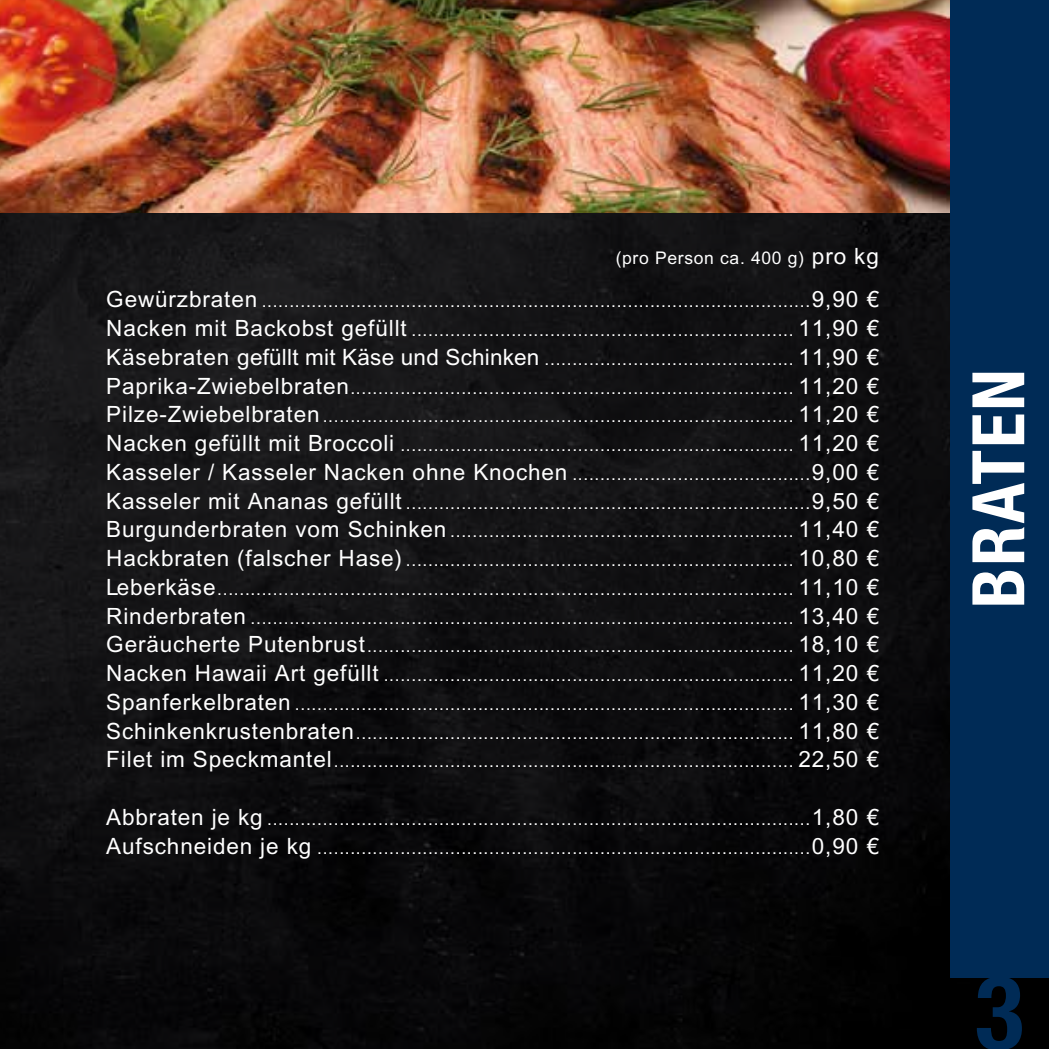
<style>
.page{position:relative;width:1049px;height:1049px;background:#fff}
.page>*{position:absolute;margin:0;border:0;box-sizing:border-box;transform-origin:0 0}
.t1{font:700 condensed 102.5px "Helvetica Neue LT Std";color:#002b56}
.t2{font:700 condensed 72.5px "Helvetica Neue LT Std";letter-spacing:.03em;color:#fff}
.t3{font:17.5px/28.8px "Dixon";letter-spacing:.04em;color:#fff;text-align:justify}
.s1{font-size:22.5px}
.s2{font-family:"Helvetica Neue LT Std";font-size:22.5px}
</style>
<div class="page">
<img style="left:0;top:213px;width:1049px;height:836px">
<div style="left:950px;top:0;width:99px;height:978px;background:#002b56"></div>
<img style="left:0;top:0;width:950px;height:213px">
<p class="t3" style="left:616px;top:244px;width:265px">(pro Person ca. 400 g) <span class="s1">pro kg</span></p>
<p class="t3" style="left:106px;top:287px;width:774px"><span class="s1">Gewürzbraten</span> ...................................................................................................<span class="s1">9,90</span> <span class="s2">€ </span><span class="s1">Nacken mit Backobst gefüllt</span> ..................................................................... <span class="s1">11,90</span> <span class="s2">€ </span><span class="s1">Käsebraten gefüllt mit Käse und Schinken</span> ............................................. <span class="s1">11,90</span> <span class="s2">€ </span><span class="s1">Paprika-Zwiebelbraten</span>................................................................................ <span class="s1">11,20</span> <span class="s2">€ </span><span class="s1">Pilze-Zwiebelbraten</span>..................................................................................... <span class="s1">11,20</span> <span class="s2">€ </span><span class="s1">Nacken gefüllt mit Broccoli</span> ....................................................................... <span class="s1">11,20</span> <span class="s2">€ </span><span class="s1">Kasseler / Kasseler Nacken ohne Knochen</span> ...........................................<span class="s1">9,00</span> <span class="s2">€ </span><span class="s1">Kasseler mit Ananas gefüllt</span> .........................................................................<span class="s1">9,50</span> <span class="s2">€ </span><span class="s1">Burgunderbraten vom Schinken</span> .............................................................. <span class="s1">11,40</span> <span class="s2">€ </span><span class="s1">Hackbraten (falscher Hase)</span> ...................................................................... <span class="s1">10,80</span> <span class="s2">€ </span><span class="s1">Leberkäse</span>........................................................................................................ <span class="s1">11,10</span> <span class="s2">€ </span><span class="s1">Rinderbraten</span> .................................................................................................. <span class="s1">13,40</span> <span class="s2">€ </span><span class="s1">Geräucherte Putenbrust</span>............................................................................. <span class="s1">18,10</span> <span class="s2">€ </span><span class="s1">Nacken Hawaii Art gefüllt</span> .......................................................................... <span class="s1">11,20</span> <span class="s2">€ </span><span class="s1">Spanferkelbraten</span> .......................................................................................... <span class="s1">11,30</span> <span class="s2">€ </span><span class="s1">Schinkenkrustenbraten</span>............................................................................... <span class="s1">11,80</span> <span class="s2">€ </span><span class="s1">Filet im Speckmantel</span>................................................................................... <span class="s1">22,50</span> <span class="s2">€</span></p>
<p class="t3" style="left:106px;top:804px;width:774px"><span class="s1">Abbraten je kg</span> ..................................................................................................<span class="s1">1,80</span> <span class="s2">€<br></span><span class="s1">Aufschneiden je kg</span> .........................................................................................<span class="s1">0,90</span> <span class="s2">€</span></p>
<h2 class="t2" style="left:954px;top:608px;width:241px;rotate:-90deg">BRATEN</h2>
<h1 class="t1" style="left:975px;top:950px;width:51px">3</h1>
</div>
